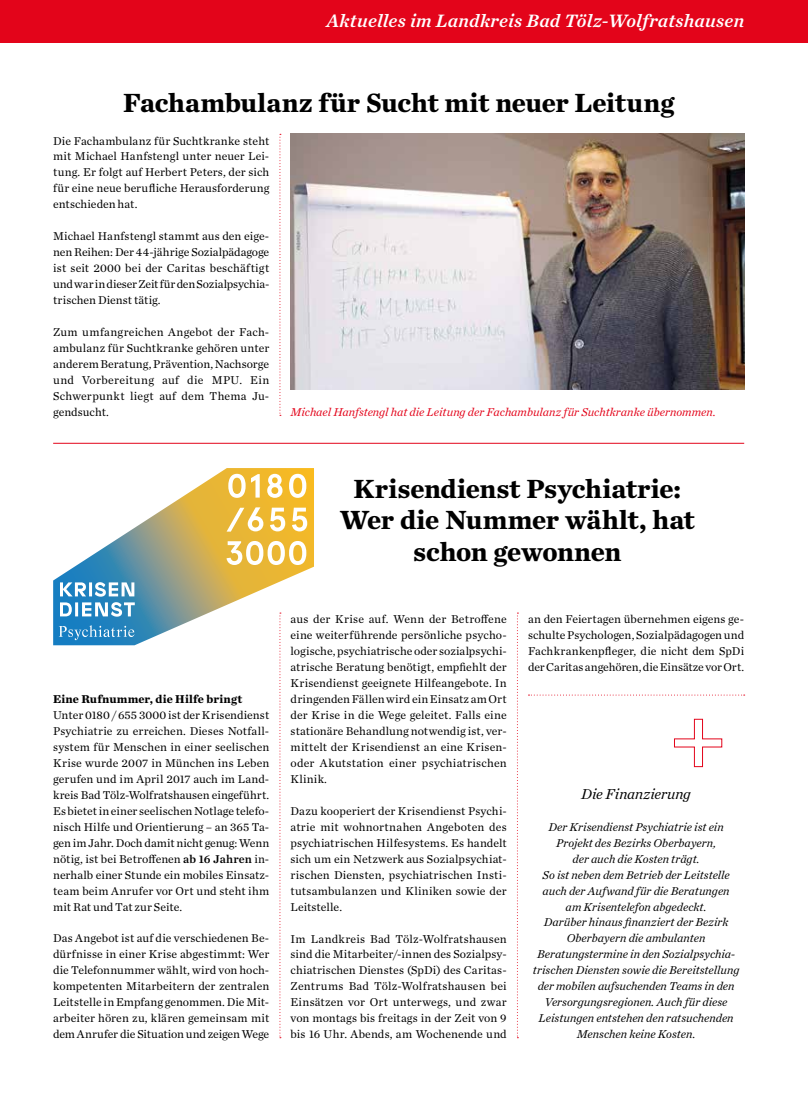
<style>
.page{position:relative;width:808px;height:1110px;background:#fff}
.page>*{position:absolute;margin:0;border:0;box-sizing:border-box;transform-origin:0 0}
.t1{font:700 27.5px/31.2px "Chronicle Text G1";letter-spacing:-.01em;color:#000;text-align:center}
.t2{font:italic 18.75px "Chronicle Text G1 Semi";letter-spacing:.01em;color:#fff}
.t3{font:italic 15px "Chronicle Text G1";letter-spacing:-.005em;color:#000}
.t4{font:11.88px/16px "Chronicle Text G1";letter-spacing:.005em;color:#000;text-align:justify}
.t5{font:italic 11.88px/16px "Chronicle Text G1";color:#000;text-align:center}
.t6{font:italic 11.88px "Chronicle Text G1";color:#e3041a}
.t7{font:700 11.88px "Chronicle Text G1";letter-spacing:.015em;color:#000}
.s1{font-family:"Chronicle Text G1 Semi"}
</style>
<div class="page">
<svg style="left:53px;top:468px;width:261px;height:177px"></svg>
<div style="left:0;top:0;width:808px;height:43px;background:#e3041a"></div>
<svg style="left:279px;top:134px;width:2px;height:282px"></svg>
<svg style="left:517px;top:612px;width:1px;height:425px"></svg>
<img style="left:291px;top:134px;width:453px;height:255px">
<svg style="left:279px;top:612px;width:2px;height:425px"></svg>
<hr style="left:53px;top:443px;width:691px;height:1px;background:#e3041a">
<svg style="left:528px;top:694px;width:217px;height:1px"></svg>
<svg style="left:674px;top:718px;width:48px;height:49px"></svg>
<h2 class="t2" style="left:326px;top:6px;width:420px">Aktuelles im Landkreis Bad Tölz-Wolfratshausen</h2>
<h1 class="t1" style="left:123px;top:86px;width:553px">Fachambulanz für Sucht mit neuer Leitung</h1>
<p class="t4" style="left:53px;top:132px;width:218px">Die Fachambulanz für Suchtkranke steht mit Michael Hanfstengl unter neuer Lei&shy;tung. Er folgt auf Herbert Peters, der sich für eine neue berufliche Herausforderung entschieden hat.</p>
<p class="t4" style="left:53px;top:227px;width:218px">Michael Hanfstengl stammt aus den eige&shy;nen Reihen: Der 44-jährige Sozialpädagoge ist seit 2000 bei der Caritas beschäftigt und war in dieser Zeit für den Sozialpsychia&shy;trischen Dienst tätig.</p>
<p class="t4" style="left:53px;top:323px;width:218px">Zum umfangreichen Angebot der Fach&shy;ambulanz für Suchtkranke gehören unter anderem Beratung, Prävention, Nachsorge und Vorbereitung auf die MPU. Ein Schwerpunkt liegt auf dem Thema Ju&shy;gendsucht.</p>
<p class="t6" style="left:291px;top:402px;width:427px">Michael Hanfstengl hat die Leitung der Fachambulanz für Suchtkranke übernommen.</p>
<p class="t7" style="left:53px;top:689px;width:191px">Eine Rufnummer, die Hilfe bringt</p>
<p class="t4" style="left:53px;top:706px;width:218px">Unter 0180 / 655 3000 ist der Krisendienst Psychiatrie zu erreichen. Dieses Notfall&shy;system für Menschen in einer seelischen Krise wurde 2007 in München ins Leben gerufen und im April 2017 auch im Land&shy;kreis Bad Tölz-Wolfratshausen eingeführt.<br>Es bietet in einer seelischen Notlage telefo&shy;nisch Hilfe und Orientierung – an 365 Ta&shy;gen im Jahr. Doch damit nicht genug: Wenn nötig, ist bei Betroffenen <span class="s1">ab 16 Jahren</span> in&shy;nerhalb einer Stunde ein mobiles Einsatz&shy;team beim Anrufer vor Ort und steht ihm mit Rat und Tat zur Seite.</p>
<p class="t4" style="left:53px;top:929px;width:218px">Das Angebot ist auf die verschiedenen Be&shy;dürfnisse in einer Krise abgestimmt: Wer die Telefonnummer wählt, wird von hoch&shy;kompetenten Mitarbeitern der zentralen Leitstelle in Empfang genommen. Die Mit&shy;arbeiter hören zu, klären gemeinsam mit dem Anrufer die Situation und zeigen Wege</p>
<h1 class="t1" style="left:340px;top:471px;width:357px">Krisendienst Psychiatrie:<br>Wer die Nummer wählt, hat schon gewonnen</h1>
<p class="t4" style="left:291px;top:610px;width:218px">aus der Krise auf. Wenn der Betroffene eine weiterführende persönliche psycho&shy;logische, psychiatrische oder sozialpsychi&shy;atrische Beratung benötigt, empfiehlt der Krisendienst geeignete Hilfeangebote. In dringenden Fällen wird ein Einsatz am Ort der Krise in die Wege geleitet. Falls eine stationäre Behandlung notwendig ist, ver&shy;mittelt der Krisendienst an eine Krisen&shy;oder Akutstation einer psychiatrischen Klinik.</p>
<p class="t4" style="left:291px;top:802px;width:218px">Dazu kooperiert der Krisendienst Psychi&shy;atrie mit wohnortnahen Angeboten des psychiatrischen Hilfesystems. Es handelt sich um ein Netzwerk aus Sozialpsychiat&shy;rischen Diensten, psychiatrischen Insti&shy;tutsambulanzen und Kliniken sowie der Leitstelle.</p>
<p class="t4" style="left:291px;top:929px;width:218px">Im Landkreis Bad Tölz-Wolfratshausen sind die Mitarbeiter/-innen des Sozialpsy&shy;chiatrischen Dienstes (SpDi) des Caritas-Zentrums Bad Tölz-Wolfratshausen bei Einsätzen vor Ort unterwegs, und zwar von montags bis freitags in der Zeit von 9 bis 16 Uhr. Abends, am Wochenende und</p>
<p class="t4" style="left:528px;top:610px;width:218px">an den Feiertagen übernehmen eigens ge&shy;schulte Psychologen, Sozialpädagogen und Fachkrankenpfleger, die nicht dem SpDi der Caritas angehören, die Einsätze vor Ort.</p>
<p class="t3" style="left:581px;top:782px;width:111px">Die Finanzierung</p>
<p class="t5" style="left:533px;top:817px;width:208px">Der Krisendienst Psychiatrie ist ein Projekt des Bezirks Oberbayern,<br>der auch die Kosten trägt.<br>So ist neben dem Betrieb der Leitstelle auch der Aufwand für die Beratungen<br>am Krisentelefon abgedeckt.<br>Darüber hinaus finanziert der Bezirk Oberbayern die ambulanten Beratungstermine in den Sozialpsychia&shy;trischen Diensten sowie die Bereitstellung der mobilen aufsuchenden Teams in den Versorgungsregionen. Auch für diese Leistungen entstehen den ratsuchenden Menschen keine Kosten.</p>
</div>
